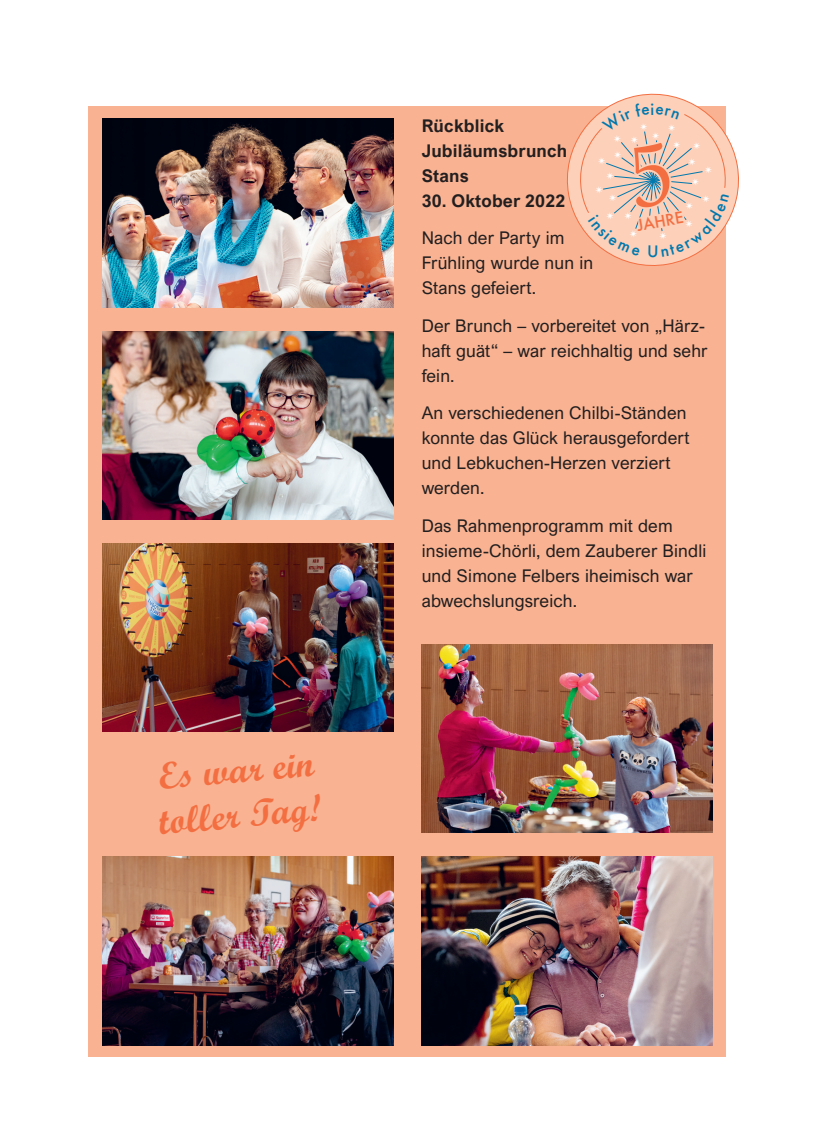
<style>
.page{position:relative;width:815px;height:1124px;background:#fff}
.page>*{position:absolute;margin:0;border:0;box-sizing:border-box;transform-origin:0 0}
.t1{font:37.5px/45px "Script MT Bold";color:#f36f42}
.t2{font:17.5px/25px "Arial Nova";letter-spacing:.01em;color:#231f20}
.t3{font:700 17.5px/25px "Arial Nova";letter-spacing:.01em;color:#231f20}
.t4{font:500 17.5px "Futura PT";color:#f36f42}
</style>
<div class="page">
<div style="left:89px;top:106px;width:637px;height:950px;background:#f9b392"></div>
<img style="left:103px;top:856px;width:290px;height:188px">
<img style="left:103px;top:119px;width:290px;height:188px">
<img style="left:103px;top:543px;width:290px;height:188px">
<img style="left:103px;top:331px;width:290px;height:188px">
<img style="left:422px;top:856px;width:290px;height:188px">
<img style="left:422px;top:644px;width:290px;height:188px">
<svg style="left:567px;top:93px;width:172px;height:173px"></svg>
<h1 class="t1" style="left:153px;top:753px;width:164px;rotate:-5deg">Es war ein toller Tag!</h1>
<p class="t3" style="left:422px;top:113px;width:147px">Rückblick<br>Jubiläumsbrunch<br>Stans</p>
<p class="t3" style="left:422px;top:188px;width:145px">30. Oktober 2022</p>
<p class="t2" style="left:422px;top:225px;width:173px">Nach der Party im<br>Frühling wurde nun in<br>Stans gefeiert.</p>
<p class="t2" style="left:422px;top:313px;width:287px">Der Brunch – vorbereitet von „Härz&shy;haft guät“ – war reichhaltig und sehr fein.</p>
<p class="t2" style="left:422px;top:400px;width:269px">An verschiedenen Chilbi-Ständen konnte das Glück herausgefordert und Lebkuchen-Herzen verziert werden.</p>
<p class="t2" style="left:422px;top:512px;width:286px">Das Rahmenprogramm mit dem insieme-Chörli, dem Zauberer Bindli und Simone Felbers iheimisch war abwechslungsreich.</p>
<p class="t4" style="left:635px;top:215px;width:49px;rotate:-10deg">JAHRE</p>
</div>
